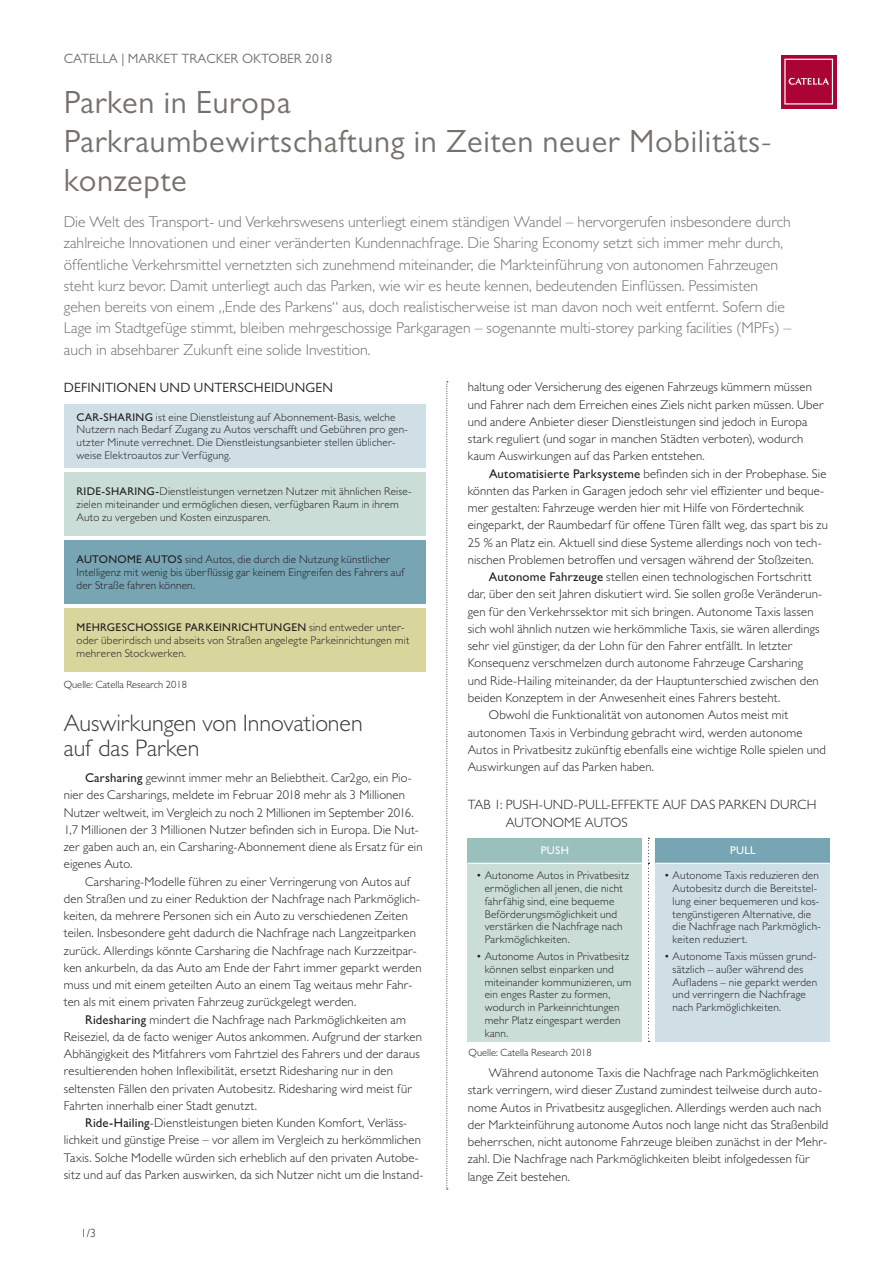
<style>
.page{position:relative;width:893px;height:1263px;background:#fff}
.page>*{position:absolute;margin:0;border:0;box-sizing:border-box;transform-origin:0 0}
.t1{font:32.25px/38.7px "Gill Sans MT Pro";letter-spacing:.02em;color:#76716c}
.t2{font:300 24px/25.5px "Gill Sans MT Pro";letter-spacing:-.005em;color:#3e3936}
.t3{font:300 15.75px/21.3px "Gill Sans MT Pro";color:#76716c}
.t4{font:300 13.5px/18px "Gill Sans MT Pro";letter-spacing:.01em;color:#231f20}
.t5{font:13.5px "Gill Sans MT Pro";color:#76716c}
.t6{font:13.5px "Gill Sans MT Pro";letter-spacing:.015em;color:#231f20}
.t7{font:300 12.75px/17.2px "Gill Sans MT Pro";letter-spacing:.01em;color:#231f20}
.t8{font:300 12px "Gill Sans MT Pro";color:#231f20}
.t9{font:300 11.25px/12.8px "Gill Sans MT Pro";letter-spacing:.015em;color:#231f20}
.t10{font:500 11.25px "Gill Sans MT Pro";letter-spacing:.03em;color:#fff}
.t11{font:300 10.5px "Gill Sans MT Pro";color:#231f20}
.s1{font-weight:500}
</style>
<div class="page">
<svg style="left:781px;top:108px;width:56px;height:1px"></svg>
<div style="left:781px;top:55px;width:56px;height:53px;background:linear-gradient(to right,#ab0232,#ab0534)"></div>
<svg style="left:784px;top:59px;width:49px;height:46px;background:#b6244e"></svg>
<svg style="left:446px;top:381px;width:2px;height:809px"></svg>
<div style="left:64px;top:404px;width:361px;height:64px;background:#cfdfe5"></div>
<div style="left:64px;top:472px;width:361px;height:64px;background:#caded7"></div>
<div style="left:64px;top:540px;width:361px;height:64px;background:#77a5b3"></div>
<div style="left:64px;top:608px;width:361px;height:64px;background:#d8d69c"></div>
<div style="left:468px;top:838px;width:174px;height:25px;background:#9ac0bd"></div>
<div style="left:656px;top:838px;width:174px;height:25px;background:#77a5b3"></div>
<div style="left:468px;top:863px;width:174px;height:179px;background:#caded7"></div>
<div style="left:656px;top:863px;width:174px;height:179px;background:#cfdfe5"></div>
<hr style="left:468px;top:863px;width:174px;height:1px;background:#fff">
<hr style="left:656px;top:863px;width:174px;height:1px;background:#fff">
<svg style="left:648px;top:838px;width:1px;height:204px"></svg>
<p class="t5" style="left:64px;top:50px;width:270px">CATELLA | MARKET TRACKER OKTOBER 2018</p>
<h1 class="t1" style="left:64px;top:83px;width:709px">Parken in Europa<br>Parkraumbewirtschaftung in Zeiten neuer Mobilitäts&shy;konzepte</h1>
<p class="t3" style="left:64px;top:211px;width:729px">Die Welt des Transport- und Verkehrswesens unterliegt einem ständigen Wandel – hervorgerufen insbesondere durch zahlreiche Innovationen und einer veränderten Kundennachfrage. Die Sharing Economy setzt sich immer mehr durch, öffentliche Verkehrsmittel vernetzten sich zunehmend miteinander, die Markteinführung von autonomen Fahrzeugen steht kurz bevor. Damit unterliegt auch das Parken, wie wir es heute kennen, bedeutenden Einflüssen. Pessimisten gehen bereits von einem „Ende des Parkens“ aus, doch realistischerweise ist man davon noch weit entfernt. Sofern die Lage im Stadtgefüge stimmt, bleiben mehrgeschossige Parkgaragen – sogenannte multi-storey parking facilities (MPFs) – auch in absehbarer Zukunft eine solide Investition.</p>
<p class="t6" style="left:64px;top:379px;width:271px">DEFINITIONEN UND UNTERSCHEIDUNGEN</p>
<p class="t9" style="left:77px;top:410px;width:333px"><span class="s1">CAR-SHARING</span> ist eine Dienstleistung auf Abonnement-Basis, welche Nutzern nach Bedarf Zugang zu Autos verschafft und Gebühren pro gen&shy;utzter Minute verrechnet. Die Dienstleistungsanbieter stellen üblicher&shy;weise Elektroautos zur Verfügung.</p>
<p class="t9" style="left:77px;top:485px;width:337px"><span class="s1">RIDE-SHARING-</span>Dienstleistungen vernetzen Nutzer mit ähnlichen Reise&shy;zielen miteinander und ermöglichen diesen, verfügbaren Raum in ihrem<br>Auto zu vergeben und Kosten einzusparen.</p>
<p class="t9" style="left:77px;top:553px;width:330px"><span class="s1">AUTONOME AUTOS</span> sind Autos, die durch die Nutzung künstlicher<br>Intelligenz mit wenig bis überflüssig gar keinem Eingreifen des Fahrers auf der Straße fahren können.</p>
<p class="t9" style="left:77px;top:621px;width:334px"><span class="s1">MEHRGESCHOSSIGE PARKEINRICHTUNGEN</span> sind entweder unter&shy;oder überirdisch und abseits von Straßen angelegte Parkeinrichtungen mit mehreren Stockwerken.</p>
<p class="t11" style="left:64px;top:678px;width:125px">Quelle: Catella Research 2018</p>
<h2 class="t2" style="left:64px;top:709px;width:300px">Auswirkungen von Innovationen auf das Parken</h2>
<p class="t7" style="left:64px;top:769px;width:360px;text-indent:21px"><span class="s1">Carsharing</span> gewinnt immer mehr an Beliebtheit. Car2go, ein Pio&shy;nier des Carsharings, meldete im Februar 2018 mehr als 3 Millionen Nutzer weltweit, im Vergleich zu noch 2 Millionen im September 2016.<br>1,7 Millionen der 3 Millionen Nutzer befinden sich in Europa. Die Nut&shy;zer gaben auch an, ein Carsharing-Abonnement diene als Ersatz für ein eigenes Auto.</p>
<p class="t7" style="left:64px;top:872px;width:359px;text-indent:21px">Carsharing-Modelle führen zu einer Verringerung von Autos auf den Straßen und zu einer Reduktion der Nachfrage nach Parkmöglich&shy;keiten, da mehrere Personen sich ein Auto zu verschiedenen Zeiten teilen. Insbesondere geht dadurch die Nachfrage nach Langzeitparken zurück. Allerdings könnte Carsharing die Nachfrage nach Kurzzeitpar&shy;ken ankurbeln, da das Auto am Ende der Fahrt immer geparkt werden muss und mit einem geteilten Auto an einem Tag weitaus mehr Fahr&shy;ten als mit einem privaten Fahrzeug zurückgelegt werden.</p>
<p class="t7" style="left:64px;top:1010px;width:360px;text-indent:21px"><span class="s1">Ridesharing</span> mindert die Nachfrage nach Parkmöglichkeiten am Reiseziel, da de facto weniger Autos ankommen. Aufgrund der starken Abhängigkeit des Mitfahrers vom Fahrtziel des Fahrers und der daraus resultierenden hohen Inflexibilität, ersetzt Ridesharing nur in den seltensten Fällen den privaten Autobesitz. Ridesharing wird meist für Fahrten innerhalb einer Stadt genutzt.</p>
<p class="t7" style="left:64px;top:1114px;width:361px;text-align:center"><span class="s1">Ride-Hailing</span>-Dienstleistungen bieten Kunden Komfort, Verläss&shy;lichkeit und günstige Preise – vor allem im Vergleich zu herkömmlichen Taxis. Solche Modelle würden sich erheblich auf den privaten Autobe&shy;sitz und auf das Parken auswirken, da sich Nutzer nicht um die Instand-</p>
<p class="t8" style="left:81px;top:1226px;width:17px">1/3</p>
<p class="t7" style="left:468px;top:378px;width:358px">haltung oder Versicherung des eigenen Fahrzeugs kümmern müssen und Fahrer nach dem Erreichen eines Ziels nicht parken müssen. Uber und andere Anbieter dieser Dienstleistungen sind jedoch in Europa stark reguliert (und sogar in manchen Städten verboten), wodurch kaum Auswirkungen auf das Parken entstehen.</p>
<p class="t7" style="left:468px;top:465px;width:362px;text-indent:21px"><span class="s1">Automatisierte Parksysteme</span> befinden sich in der Probephase. Sie könnten das Parken in Garagen jedoch sehr viel effizienter und beque&shy;mer gestalten: Fahrzeuge werden hier mit Hilfe von Fördertechnik eingeparkt, der Raumbedarf für offene Türen fällt weg, das spart bis zu 25 % an Platz ein. Aktuell sind diese Systeme allerdings noch von tech&shy;nischen Problemen betroffen und versagen während der Stoßzeiten.</p>
<p class="t7" style="left:489px;top:568px;width:324px"><span class="s1">Autonome Fahrzeuge</span> stellen einen technologischen Fortschritt</p>
<p class="t7" style="left:468px;top:585px;width:356px">dar, über den seit Jahren diskutiert wird. Sie sollen große Veränderun-</p>
<p class="t7" style="left:468px;top:603px;width:347px">gen für den Verkehrssektor mit sich bringen. Autonome Taxis lassen</p>
<p class="t7" style="left:468px;top:620px;width:353px">sich wohl ähnlich nutzen wie herkömmliche Taxis, sie wären allerdings</p>
<p class="t7" style="left:468px;top:637px;width:326px">sehr viel günstiger, da der Lohn für den Fahrer entfällt. In letzter</p>
<p class="t7" style="left:468px;top:654px;width:337px">Konsequenz verschmelzen durch autonome Fahrzeuge Carsharing</p>
<p class="t7" style="left:468px;top:672px;width:353px">und Ride-Hailing miteinander, da der Hauptunterschied zwischen den</p>
<p class="t7" style="left:468px;top:689px;width:314px">beiden Konzeptem in der Anwesenheit eines Fahrers besteht.</p>
<p class="t7" style="left:489px;top:706px;width:301px">Obwohl die Funktionalität von autonomen Autos meist mit</p>
<p class="t7" style="left:468px;top:723px;width:336px">autonomen Taxis in Verbindung gebracht wird, werden autonome</p>
<p class="t7" style="left:468px;top:741px;width:360px">Autos in Privatbesitz zukünftig ebenfalls eine wichtige Rolle spielen und</p>
<p class="t7" style="left:468px;top:758px;width:188px">Auswirkungen auf das Parken haben.</p>
<p class="t4" style="left:506px;top:795px;width:312px;text-indent:-38px">TAB 1: PUSH-UND-PULL-EFFEKTE AUF DAS PARKEN DURCH<br>AUTONOME AUTOS</p>
<p class="t10" style="left:541px;top:843px;width:30px">PUSH</p>
<p class="t10" style="left:730px;top:843px;width:27px">PULL</p>
<p class="t9" style="left:485px;top:869px;width:146px;text-indent:-8px">• Autonome Autos in Privatbesitz ermöglichen all jenen, die nicht fahrfähig sind, eine bequeme<br>Beförderungsmöglichkeit und verstärken die Nachfrage nach<br>Parkmöglichkeiten.</p>
<p class="t9" style="left:485px;top:950px;width:148px;text-indent:-8px">• Autonome Autos in Privatbesitz können selbst einparken und miteinander kommunizieren, um ein enges Raster zu formen, wodurch in Parkeinrichtungen mehr Platz eingespart werden kann.</p>
<p class="t9" style="left:673px;top:869px;width:150px;text-indent:-8px">• Autonome Taxis reduzieren den<br>Autobesitz durch die Bereitstel&shy;lung einer bequemeren und kos&shy;tengünstigeren Alternative, die die Nachfrage nach Parkmöglich&shy;keiten reduziert.</p>
<p class="t9" style="left:673px;top:950px;width:146px;text-indent:-8px">• Autonome Taxis müssen grund&shy;sätzlich – außer während des<br>Aufladens – nie geparkt werden und verringern die Nachfrage nach Parkmöglichkeiten.</p>
<p class="t11" style="left:469px;top:1046px;width:125px">Quelle: Catella Research 2018</p>
<p class="t7" style="left:468px;top:1064px;width:362px;text-indent:21px">Während autonome Taxis die Nachfrage nach Parkmöglichkeiten stark verringern, wird dieser Zustand zumindest teilweise durch auto&shy;nome Autos in Privatbesitz ausgeglichen. Allerdings werden auch nach der Markteinführung autonome Autos noch lange nicht das Straßenbild beherrschen, nicht autonome Fahrzeuge bleiben zunächst in der Mehr&shy;zahl. Die Nachfrage nach Parkmöglichkeiten bleibt infolgedessen für lange Zeit bestehen.</p>
</div>
